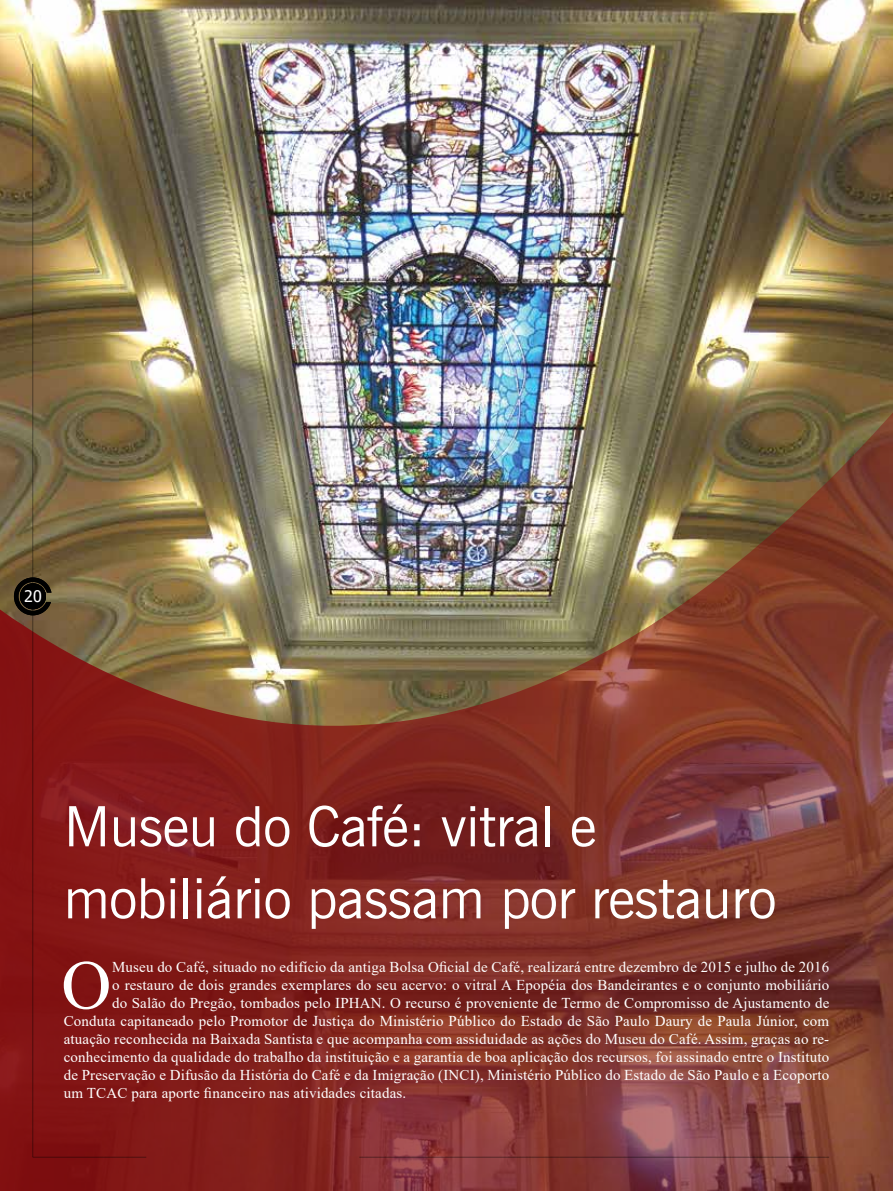
<style>
.page{position:relative;width:893px;height:1191px;background:#fff}
.page>*{position:absolute;margin:0;border:0;box-sizing:border-box;transform-origin:0 0}
.t1{font:69.3px "Times New Roman";color:#fff}
.t2{font:55.5px/72px "News Gothic BT";letter-spacing:-.01em;color:#fff}
.t3{font:15.9px "Tahoma";color:#fff}
.t4{font:15px "Times New Roman";letter-spacing:.01em;color:#fff}
</style>
<div class="page">
<img style="left:0;top:0;width:893px;height:1191px">
<hr style="left:33px;top:64px;width:1px;height:1093px;background:#000">
<hr style="left:33px;top:1157px;width:113px;height:1px;background:#000">
<hr style="left:359px;top:1157px;width:470px;height:1px;background:#000">
<svg style="left:14px;top:577px;width:37px;height:38px"></svg>
<p class="t3" style="left:24px;top:585px;width:19px">20</p>
<h2 class="t2" style="left:64px;top:790px;width:714px">Museu do Café: vitral e mobiliário passam por restauro</h2>
<h1 class="t1" style="left:61px;top:936px;width:52px">O</h1>
<p class="t4" style="left:112px;top:956px;width:719px">Museu do Café, situado no edifício da antiga Bolsa Oficial de Café, realizará entre dezembro de 2015 e julho de 2016</p>
<p class="t4" style="left:112px;top:974px;width:719px">o restauro de dois grandes exemplares do seu acervo: o vitral A Epopéia dos Bandeirantes e o conjunto mobiliário</p>
<p class="t4" style="left:112px;top:992px;width:719px">do Salão do Pregão, tombados pelo IPHAN. O recurso é proveniente de Termo de Compromisso de Ajustamento de</p>
<p class="t4" style="left:64px;top:1010px;width:767px">Conduta capitaneado pelo Promotor de Justiça do Ministério Público do Estado de São Paulo Daury de Paula Júnior, com</p>
<p class="t4" style="left:64px;top:1028px;width:767px">atuação reconhecida na Baixada Santista e que acompanha com assiduidade as ações do Museu do Café. Assim, graças ao re-</p>
<p class="t4" style="left:64px;top:1046px;width:767px">conhecimento da qualidade do trabalho da instituição e a garantia de boa aplicação dos recursos, foi assinado entre o Instituto</p>
<p class="t4" style="left:64px;top:1064px;width:767px">de Preservação e Difusão da História do Café e da Imigração (INCI), Ministério Público do Estado de São Paulo e a Ecoporto</p>
<p class="t4" style="left:64px;top:1082px;width:344px">um TCAC para aporte financeiro nas atividades citadas.</p>
</div>
